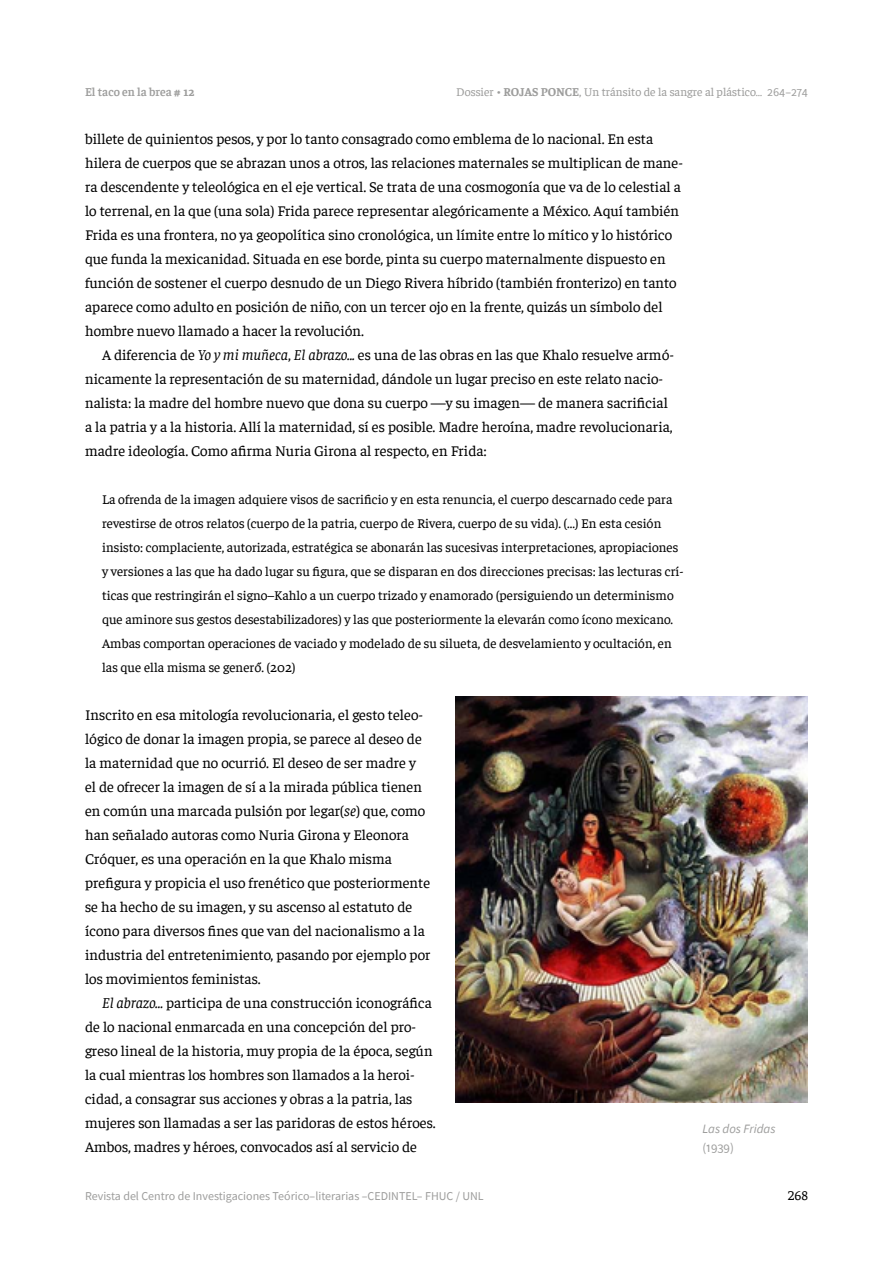
<style>
.page{position:relative;width:893px;height:1263px;background:#fff}
.page>*{position:absolute;margin:0;border:0;box-sizing:border-box;transform-origin:0 0}
.t1{font:15px/24px "Faustina";color:#000}
.t2{font:13.5px/24px "Faustina";color:#000}
.t3{font:13.5px "Faustina";color:#000}
.t4{font:italic 12.75px "Source Sans Pro";color:#9d9d9c}
.t5{font:12.75px "Source Sans Pro";color:#9d9d9c}
.t6{font:12px "Source Sans Pro";color:#9d9d9c}
.t7{font:12px "Faustina";color:#9d9d9c}
.t8{font:600 12px "Faustina";color:#9d9d9c}
.s1{font-weight:700}
.s2{font-family:"Source Sans Pro"}
.s3{font-style:italic}
</style>
<div class="page">
<img style="left:456px;top:696px;width:352px;height:406px">
<p class="t8" style="left:85px;top:84px;width:111px">El taco en la brea <span class="s1"># 12</span></p>
<p class="t7" style="left:456px;top:84px;width:353px">Dossier • <span class="s1">ROJAS PONCE</span>, Un tránsito de la sangre al plástico… <span class="s2">264–274</span></p>
<p class="t1" style="left:85px;top:126px;width:600px">billete de quinientos pesos, y por lo tanto consagrado como emblema de lo nacional. En esta hilera de cuerpos que se abrazan unos a otros, las relaciones maternales se multiplican de mane&shy;ra descendente y teleológica en el eje vertical. Se trata de una cosmogonía que va de lo celestial a lo terrenal, en la que (una sola) Frida parece representar alegóricamente a México. Aquí también Frida es una frontera, no ya geopolítica sino cronológica, un límite entre lo mítico y lo histórico que funda la mexicanidad. Situada en ese borde, pinta su cuerpo maternalmente dispuesto en función de sostener el cuerpo desnudo de un Diego Rivera híbrido (también fronterizo) en tanto aparece como adulto en posición de niño, con un tercer ojo en la frente, quizás un símbolo del hombre nuevo llamado a hacer la revolución.</p>
<p class="t1" style="left:85px;top:342px;width:591px;text-indent:17px">A diferencia de <span class="s3">Yo y mi muñeca</span>, <span class="s3">El abrazo...</span> es una de las obras en las que Khalo resuelve armó&shy;nicamente la representación de su maternidad, dándole un lugar preciso en este relato nacio&shy;nalista: la madre del hombre nuevo que dona su cuerpo —y su imagen— de manera sacrificial a la patria y a la historia. Allí la maternidad, sí es posible. Madre heroína, madre revolucionaria, madre ideología. Como afirma Nuria Girona al respecto, en Frida:</p>
<p class="t2" style="left:102px;top:486px;width:583px">La ofrenda de la imagen adquiere visos de sacrificio y en esta renuncia, el cuerpo descarnado cede para revestirse de otros relatos (cuerpo de la patria, cuerpo de Rivera, cuerpo de su vida). (...) En esta cesión insisto: complaciente, autorizada, estratégica se abonarán las sucesivas interpretaciones, apropiaciones y versiones a las que ha dado lugar su figura, que se disparan en dos direcciones precisas: las lecturas crí&shy;ticas que restringirán el signo–Kahlo a un cuerpo trizado y enamorado (persiguiendo un determinismo que aminore sus gestos desestabilizadores) y las que posteriormente la elevarán como ícono mexicano.<br>Ambas comportan operaciones de vaciado y modelado de su silueta, de desvelamiento y ocultación, en las que ella misma se generó́. (202)</p>
<p class="t1" style="left:85px;top:702px;width:347px">Inscrito en esa mitología revolucionaria, el gesto teleo&shy;lógico de donar la imagen propia, se parece al deseo de la maternidad que no ocurrió. El deseo de ser madre y el de ofrecer la imagen de sí a la mirada pública tienen en común una marcada pulsión por legar(<span class="s3">se</span>) que, como han señalado autoras como Nuria Girona y Eleonora Cróquer, es una operación en la que Khalo misma prefigura y propicia el uso frenético que posteriormente se ha hecho de su imagen, y su ascenso al estatuto de ícono para diversos fines que van del nacionalismo a la industria del entretenimiento, pasando por ejemplo por los movimientos feministas.</p>
<p class="t1" style="left:85px;top:990px;width:352px;text-indent:17px"><span class="s3">El abrazo...</span> participa de una construcción iconográfica de lo nacional enmarcada en una concepción del pro&shy;greso lineal de la historia, muy propia de la época, según la cual mientras los hombres son llamados a la heroi&shy;cidad, a consagrar sus acciones y obras a la patria, las mujeres son llamadas a ser las paridoras de estos héroes.<br>Ambos, madres y héroes, convocados así al servicio de</p>
<p class="t4" style="left:702px;top:1121px;width:75px">Las dos Fridas</p>
<p class="t5" style="left:702px;top:1140px;width:33px">(1939)</p>
<p class="t6" style="left:85px;top:1188px;width:400px">Revista del Centro de Investigaciones Teórico–literarias –CEDINTEL– FHUC / UNL</p>
<p class="t3" style="left:788px;top:1186px;width:22px">268</p>
</div>
